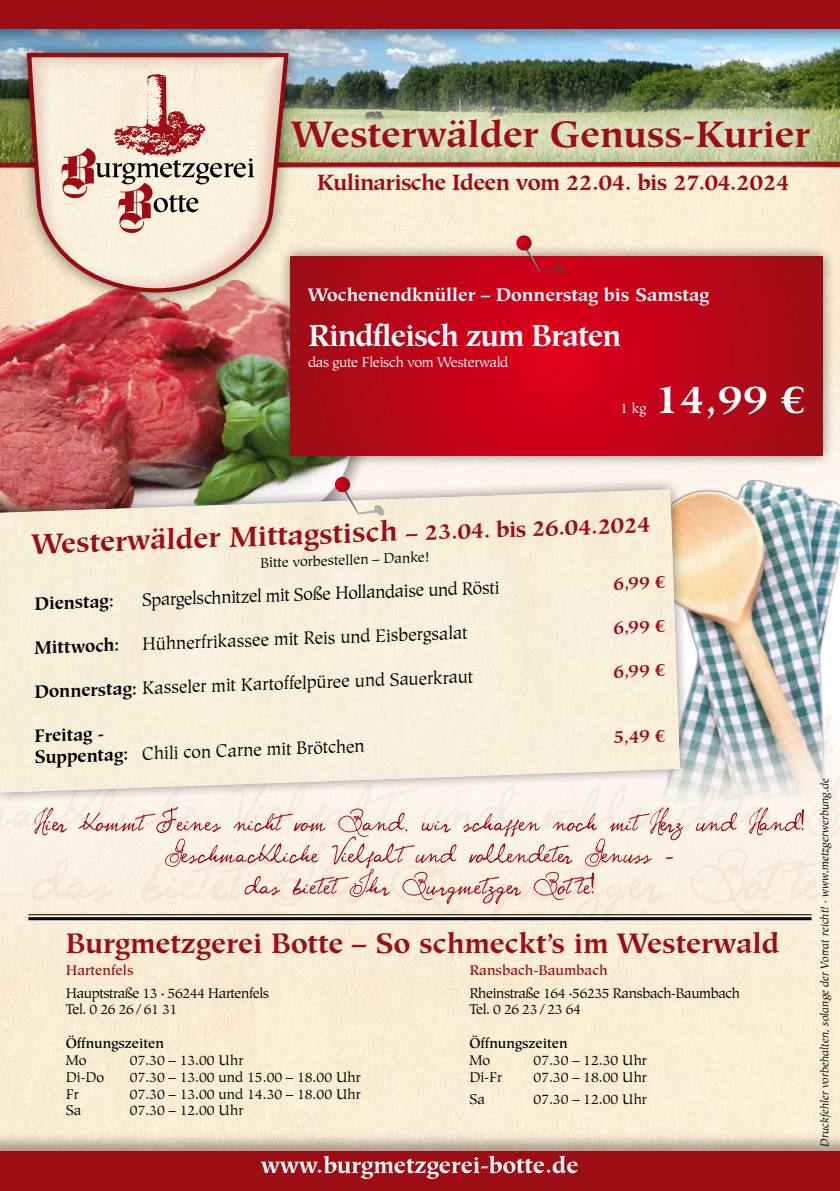
<style>
.page{position:relative;width:840px;height:1191px;background:#fff}
.page>*{position:absolute;margin:0;border:0;box-sizing:border-box;transform-origin:0 0}
.t1{font:700 40px "Hiroshige Std";color:#fff}
.t2{font:700 36.6px "Hiroshige Std";color:#9d0d15}
.t3{font:700 30px "Hiroshige Std";letter-spacing:-.03em;color:#fff;scale:.96 1}
.t4{font:700 28px "Hiroshige Std";color:#9d0d15}
.t5{font:700 22.6px "Hiroshige Std";color:#fff}
.t6{font:700 22px "Hiroshige Std";letter-spacing:-.03em;color:#9d0d15}
.t7{font:700 18px "Hiroshige Std";color:#fff}
.t8{font:17.8px/21.4px "Hiroshige Std";color:#000;scale:.96 1}
.t9{font:700 17.8px "Hiroshige Std";color:#9d0d15;scale:.96 1}
.t10{font:700 17.8px "Hiroshige Std";color:#000;scale:.96 1}
.t11{font:14px/16.8px "Hiroshige Std";letter-spacing:-.03em;color:#000}
.t12{font:14px "Hiroshige Std";color:#000}
.t13{font:14px "Hiroshige Std";letter-spacing:-.02em;color:#fff}
.t14{font:500 14px "Hiroshige Std";color:#000}
.t15{font:500 14px "Hiroshige Std";color:#9d0d15}
.t16{font:italic 11px "Hiroshige Std";color:#000}
.s1{font-size:22.6px}
.s2{font-size:22px}
.s3{font-weight:700}
</style>
<div class="page">
<div style="left:0;top:843px;width:839px;height:288px;background:#f9edd4"></div>
<hr style="left:28px;top:914px;width:783px;height:1px;background:#000">
<img style="left:0;top:45px;width:839px;height:29px">
<img style="left:0;top:280px;width:358px;height:196px">
<svg style="left:31px;top:843px;width:798px;height:80px;background:#cbc2b3"></svg>
<svg style="left:0;top:803px;width:839px;height:40px;background:#faf1e6"></svg>
<svg style="left:34px;top:807px;width:769px;height:97px;background:#f2ded2"></svg>
<img style="left:304px;top:67px;width:535px;height:7px">
<div style="left:277px;top:243px;width:558px;height:225px;background:#000;opacity:.5"></div>
<svg style="left:290px;top:274px;width:532px;height:181px;background:#bc0517"></svg>
<div style="left:0;top:1131px;width:839px;height:60px;background:#000;opacity:.35"></div>
<div style="left:0;top:1151px;width:839px;height:40px;background:#9d0d15"></div>
<div style="left:0;top:0;width:839px;height:45px;background:#000;opacity:.35"></div>
<div style="left:0;top:0;width:839px;height:28px;background:#9d0d15"></div>
<div style="left:12px;top:37px;width:292px;height:271px;background:#000;opacity:.5"></div>
<div style="left:25px;top:50px;width:264px;height:244px;background:#9d0d15;opacity:.2"></div>
<img style="left:0;top:74px;width:839px;height:200px">
<img style="left:693px;top:480px;width:146px;height:323px">
<svg style="left:0;top:476px;width:693px;height:330px;background:#e0d3c7"></svg>
<img style="left:0;top:489px;width:679px;height:303px">
<svg style="left:334px;top:477px;width:50px;height:39px;background:#e3ccc3"></svg>
<h2 class="t2" style="left:291px;top:112px;width:519px">Westerwälder Genuss-Kurier</h2>
<p class="t6" style="left:317px;top:169px;width:474px">Kulinarische Ideen vom 22.04. bis 27.04.2024</p>
<p class="t7" style="left:308px;top:284px;width:402px">Wochenendknüller – Donnerstag bis Samstag</p>
<h3 class="t3" style="left:308px;top:317px;width:327px">Rindfleisch zum Braten</h3>
<p class="t13" style="left:308px;top:354px;width:202px">das gute Fleisch vom Westerwald</p>
<p class="t13" style="left:620px;top:399px;width:27px">1 kg</p>
<h1 class="t1" style="left:654px;top:374px;width:153px">14,99 €</h1>
<h3 class="t4" style="left:31px;top:527px;width:620px;rotate:-2deg">Westerwälder Mittagstisch <span class="s1">–</span> <span class="s2">23.04. bis 26.04.2024</span></h3>
<p class="t11" style="left:259px;top:554px;width:171px;rotate:-2deg">Bitte vorbestellen – Danke!</p>
<p class="t10" style="left:34px;top:593px;width:84px;rotate:-2deg">Dienstag:</p>
<p class="t8" style="left:142px;top:589px;width:373px;rotate:-2deg">Spargelschnitzel mit Soße Hollandaise und Rösti</p>
<p class="t9" style="left:612px;top:572px;width:56px;rotate:-2deg">6,99 €</p>
<p class="t10" style="left:34px;top:637px;width:90px;rotate:-2deg">Mittwoch:</p>
<p class="t8" style="left:142px;top:633px;width:340px;rotate:-2deg">Hühnerfrikassee mit Reis und Eisbergsalat</p>
<p class="t9" style="left:612px;top:616px;width:56px;rotate:-2deg">6,99 €</p>
<p class="t8" style="left:34px;top:681px;width:458px;rotate:-2deg"><span class="s3">Donnerstag:</span> Kasseler mit Kartoffelpüree und Sauerkraut</p>
<p class="t9" style="left:612px;top:661px;width:56px;rotate:-2deg">6,99 €</p>
<p class="t8" style="left:33px;top:725px;width:345px;rotate:-2deg"><span class="s3">Freitag -<br>Suppentag:</span> Chili con Carne mit Brötchen</p>
<p class="t9" style="left:612px;top:726px;width:56px;rotate:-2deg">5,49 €</p>
<h3 class="t4" style="left:66px;top:926px;width:714px">Burgmetzgerei Botte – So schmeckt’s im Westerwald</h3>
<p class="t15" style="left:66px;top:961px;width:69px">Hartenfels</p>
<p class="t11" style="left:66px;top:984px;width:205px">Hauptstraße 13 · 56244 Hartenfels<br>Tel. 0 26 26 / 61 31</p>
<p class="t14" style="left:66px;top:1035px;width:100px">Öffnungszeiten</p>
<p class="t11" style="left:66px;top:1051px;width:22px">Mo</p>
<p class="t12" style="left:130px;top:1051px;width:115px">07.30 – 13.00 Uhr</p>
<p class="t11" style="left:66px;top:1068px;width:40px">Di-Do</p>
<p class="t12" style="left:130px;top:1068px;width:232px">07.30 – 13.00 und 15.00 – 18.00 Uhr</p>
<p class="t11" style="left:66px;top:1085px;width:14px">Fr</p>
<p class="t12" style="left:130px;top:1085px;width:232px">07.30 – 13.00 und 14.30 – 18.00 Uhr</p>
<p class="t11" style="left:66px;top:1102px;width:17px">Sa</p>
<p class="t12" style="left:130px;top:1102px;width:115px">07.30 – 12.00 Uhr</p>
<p class="t15" style="left:469px;top:961px;width:140px">Ransbach-Baumbach</p>
<p class="t11" style="left:469px;top:984px;width:272px">Rheinstraße 164 ·56235 Ransbach-Baumbach<br>Tel. 0 26 23 / 23 64</p>
<p class="t14" style="left:469px;top:1035px;width:100px">Öffnungszeiten</p>
<p class="t11" style="left:469px;top:1051px;width:22px">Mo</p>
<p class="t12" style="left:533px;top:1051px;width:115px">07.30 – 12.30 Uhr</p>
<p class="t11" style="left:469px;top:1068px;width:34px">Di-Fr</p>
<p class="t12" style="left:533px;top:1068px;width:115px">07.30 – 18.00 Uhr</p>
<p class="t11" style="left:469px;top:1091px;width:17px">Sa</p>
<p class="t12" style="left:533px;top:1091px;width:115px">07.30 – 12.00 Uhr</p>
<p class="t5" style="left:261px;top:1151px;width:319px">www.burgmetzgerei-botte.de</p>
<p class="t16" style="left:817px;top:1146px;width:370px;rotate:-90deg">Druckfehler vorbehalten, solange der Vorrat reicht! · www.metzgerwerbung.de</p>
</div>
